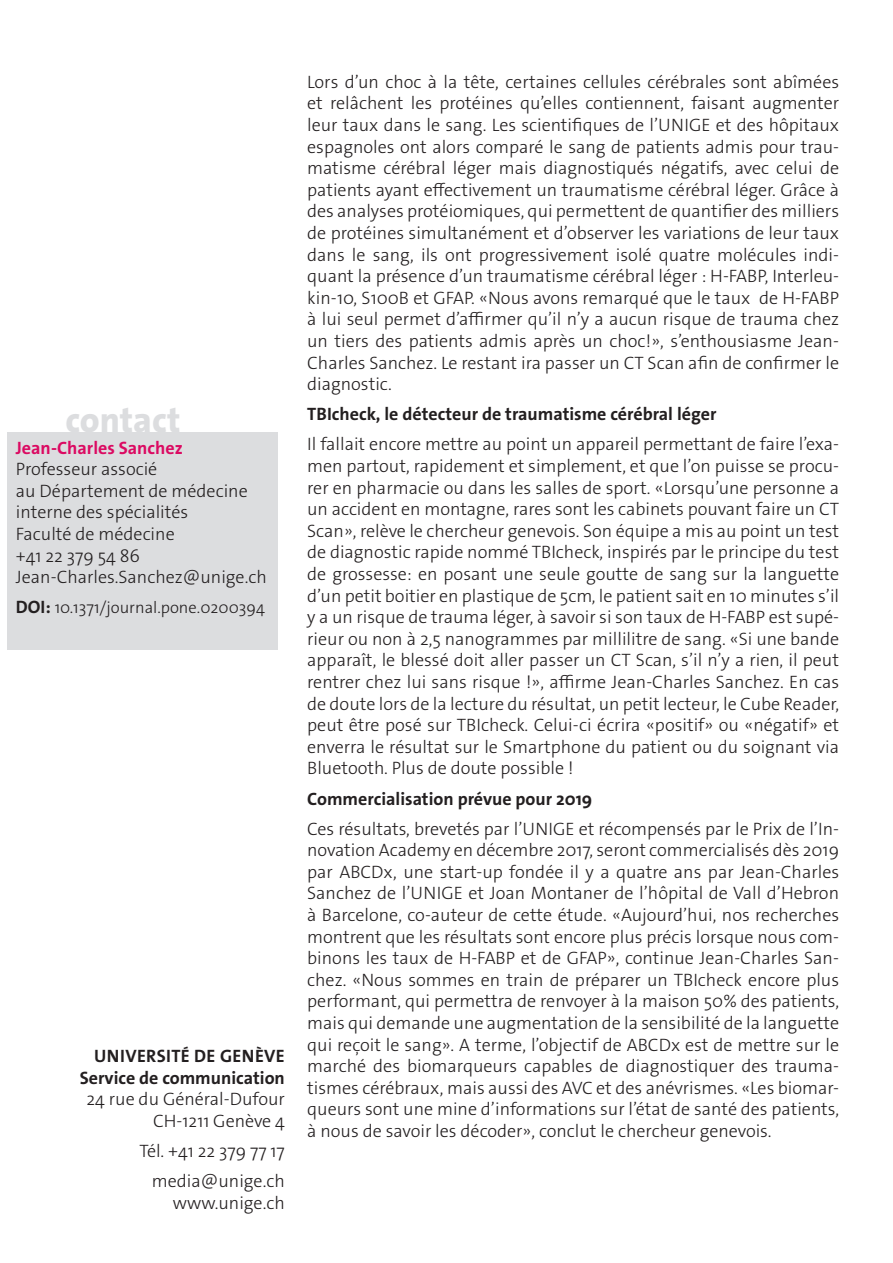
<style>
.page{position:relative;width:893px;height:1263px;background:#fff}
.page>*{position:absolute;margin:0;border:0;box-sizing:border-box;transform-origin:0 0}
._4__texte_courant{font:800 35.7px "The Sans Os F";color:#dcdddf}
._4__texte_courant-2{font:300 18px/21.6px "The Sans Os F";color:#231f20;text-align:justify}
.texte_courant{font:300 18px/21.6px "The Sans Os F";color:#231f20;text-align:right}
._4__texte_courant-3{font:700 18px "The Sans Os F";color:#231f20}
.texte_courant-2{font:700 18px "The Sans Os F";letter-spacing:.02em;color:#231f20}
._4__texte_courant-4{font:300 16.5px "The Sans Os F";color:#231f20}
.s1{font-weight:700;color:#db0a62}
.s2{font-weight:700;font-size:18px}
.s3{font-weight:700}
</style>
<div class="page">
<div style="left:7px;top:432px;width:271px;height:217px;background:#dcdddf"></div>
<p class="_4__texte_courant" style="left:66px;top:397px;width:116px">contact</p>
<p class="_4__texte_courant-2" style="left:16px;top:437px;width:252px;text-align:left"><span class="s1">Jean-Charles Sanchez<br></span>Professeur associé<br>au Département de médecine interne des spécialités<br>Faculté de médecine<br>+41 22 379 54 86<br>Jean-Charles.Sanchez@unige.ch</p>
<p class="_4__texte_courant-4" style="left:16px;top:597px;width:251px"><span class="s2">DOI:</span> 10.1371/journal.pone.0200394</p>
<p class="texte_courant-2" style="left:94px;top:1044px;width:192px">UNIVERSITÉ DE GENÈVE</p>
<p class="texte_courant" style="left:80px;top:1067px;width:207px"><span class="s3">Service de communication<br></span>24 rue du Général-Dufour<br>CH-1211 Genève 4</p>
<p class="texte_courant" style="left:139px;top:1140px;width:147px">Tél. +41 22 379 77 17</p>
<p class="texte_courant" style="left:152px;top:1170px;width:135px">media@unige.ch www.unige.ch</p>
<p class="_4__texte_courant-2" style="left:307px;top:71px;width:533px">Lors d’un choc à la tête, certaines cellules cérébrales sont abîmées et relâchent les protéines qu’elles contiennent, faisant augmenter leur taux dans le sang. Les scientifiques de l’UNIGE et des hôpitaux espagnoles ont alors comparé le sang de patients admis pour trau&shy;matisme cérébral léger mais diagnostiqués négatifs, avec celui de patients ayant effectivement un traumatisme cérébral léger. Grâce à des analyses protéiomiques, qui permettent de quantifier des milliers de protéines simultanément et d’observer les variations de leur taux dans le sang, ils ont progressivement isolé quatre molécules indi&shy;quant la présence d’un traumatisme cérébral léger : H-FABP, Interleu&shy;kin-10, S100B et GFAP. «Nous avons remarqué que le taux de H-FABP à lui seul permet d’affirmer qu’il n’y a aucun risque de trauma chez un tiers des patients admis après un choc!», s’enthousiasme Jean-Charles Sanchez. Le restant ira passer un CT Scan afin de confirmer le diagnostic.</p>
<p class="_4__texte_courant-3" style="left:307px;top:403px;width:411px">TBIcheck, le détecteur de traumatisme cérébral léger</p>
<p class="_4__texte_courant-2" style="left:307px;top:434px;width:533px">Il fallait encore mettre au point un appareil permettant de faire l’exa&shy;men partout, rapidement et simplement, et que l’on puisse se procu&shy;rer en pharmacie ou dans les salles de sport. «Lorsqu’une personne a un accident en montagne, rares sont les cabinets pouvant faire un CT Scan», relève le chercheur genevois. Son équipe a mis au point un test de diagnostic rapide nommé TBIcheck, inspirés par le principe du test de grossesse: en posant une seule goutte de sang sur la languette d’un petit boitier en plastique de 5cm, le patient sait en 10 minutes s’il y a un risque de trauma léger, à savoir si son taux de H-FABP est supé&shy;rieur ou non à 2,5 nanogrammes par millilitre de sang. «Si une bande apparaît, le blessé doit aller passer un CT Scan, s’il n’y a rien, il peut rentrer chez lui sans risque !», affirme Jean-Charles Sanchez. En cas de doute lors de la lecture du résultat, un petit lecteur, le Cube Reader, peut être posé sur TBIcheck. Celui-ci écrira «positif» ou «négatif» et enverra le résultat sur le Smartphone du patient ou du soignant via Bluetooth. Plus de doute possible !</p>
<p class="_4__texte_courant-3" style="left:307px;top:787px;width:287px">Commercialisation prévue pour 2019</p>
<p class="_4__texte_courant-2" style="left:307px;top:818px;width:533px">Ces résultats, brevetés par l’UNIGE et récompensés par le Prix de l’In&shy;novation Academy en décembre 2017, seront commercialisés dès 2019 par ABCDx, une start-up fondée il y a quatre ans par Jean-Charles Sanchez de l’UNIGE et Joan Montaner de l’hôpital de Vall d’Hebron à Barcelone, co-auteur de cette étude. «Aujourd’hui, nos recherches montrent que les résultats sont encore plus précis lorsque nous com&shy;binons les taux de H-FABP et de GFAP», continue Jean-Charles San&shy;chez. «Nous sommes en train de préparer un TBIcheck encore plus performant, qui permettra de renvoyer à la maison 50% des patients, mais qui demande une augmentation de la sensibilité de la languette qui reçoit le sang». A terme, l’objectif de ABCDx est de mettre sur le marché des biomarqueurs capables de diagnostiquer des trauma&shy;tismes cérébraux, mais aussi des AVC et des anévrismes. «Les biomar&shy;queurs sont une mine d’informations sur l’état de santé des patients, à nous de savoir les décoder», conclut le chercheur genevois.</p>
</div>
